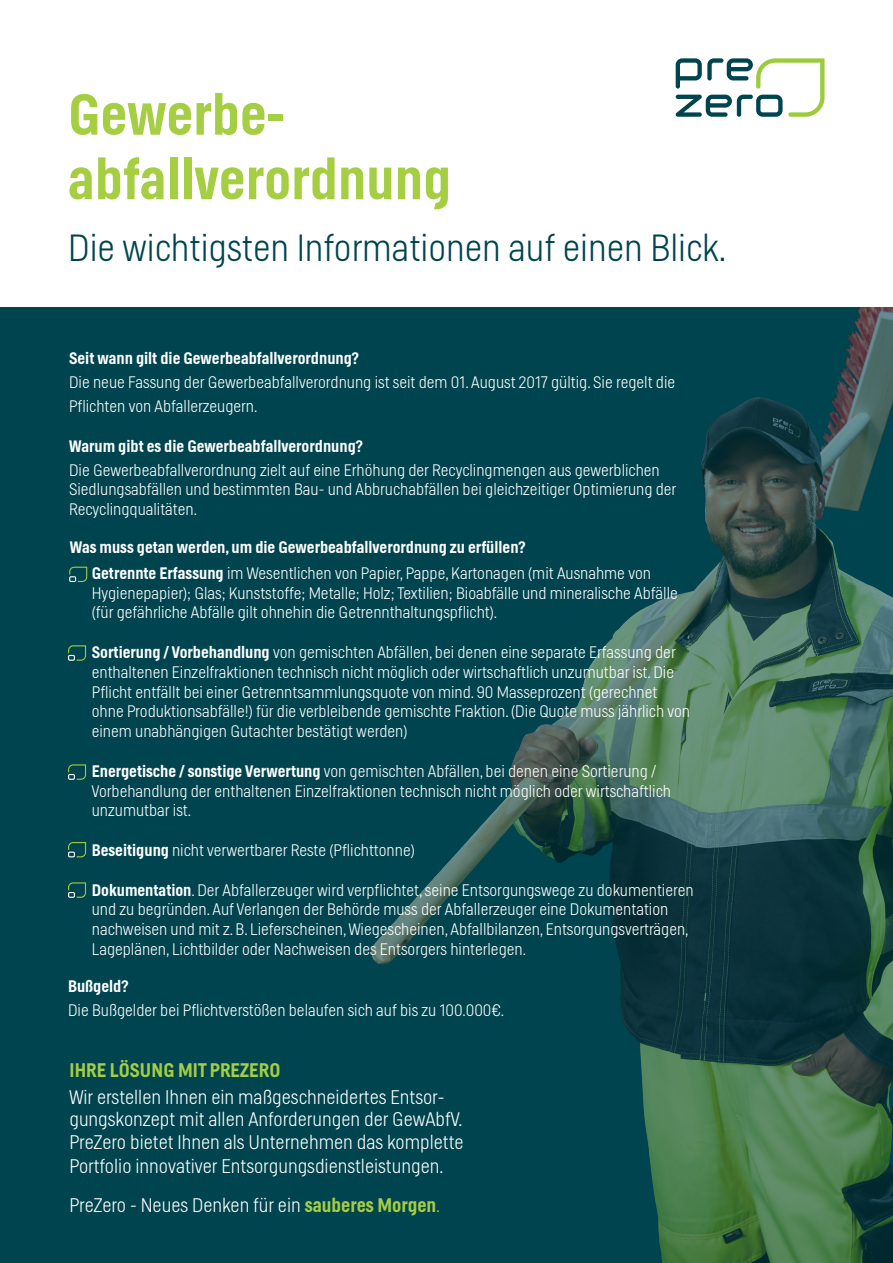
<style>
.page{position:relative;width:893px;height:1263px;background:#00444f}
.page>*{position:absolute;margin:0;border:0;box-sizing:border-box;transform-origin:0 0}
.t1{font:500 57px "Helsinki";color:#a5ce43}
.t2{font:100 37.5px "Helsinki";color:#00444f}
.t3{font:100 19.5px/23px "Helsinki";color:#fff}
.t4{font:500 19.5px "Helsinki";letter-spacing:.005em;color:#a5ce43}
.t5{font:100 16.5px/19.8px "Helsinki";color:#fff}
.t6{font:500 16.5px "Helsinki";color:#fff}
.s1{font-weight:500}
.s2{font-weight:500;color:#a5ce43}
.s3{color:#9ccb3b}
</style>
<div class="page">
<img style="left:351px;top:306px;width:542px;height:957px">
<div style="left:0;top:0;width:893px;height:306px;background:#fff"></div>
<svg style="left:676px;top:58px;width:148px;height:59px"></svg>
<svg style="left:69px;top:567px;width:18px;height:15px"></svg>
<svg style="left:68px;top:645px;width:18px;height:16px"></svg>
<svg style="left:68px;top:764px;width:18px;height:16px"></svg>
<svg style="left:68px;top:842px;width:18px;height:15px"></svg>
<svg style="left:68px;top:882px;width:18px;height:16px"></svg>
<p class="t1" style="left:68px;top:81px;width:218px">Gewerbe-</p>
<p class="t1" style="left:68px;top:146px;width:385px">abfallverordnung</p>
<p class="t2" style="left:68px;top:226px;width:660px">Die wichtigsten Informationen auf einen Blick.</p>
<p class="t6" style="left:69px;top:349px;width:291px">Seit wann gilt die Gewerbeabfallverordnung?</p>
<p class="t5" style="left:69px;top:372px;width:608px">Die neue Fassung der Gewerbeabfallverordnung ist seit dem 01. August 2017 gültig. Sie regelt die</p>
<p class="t5" style="left:69px;top:396px;width:190px">Pflichten von Abfallerzeugern.</p>
<p class="t6" style="left:69px;top:436px;width:295px">Warum gibt es die Gewerbeabfallverordnung?</p>
<p class="t5" style="left:69px;top:460px;width:592px">Die Gewerbeabfallverordnung zielt auf eine Erhöhung der Recyclingmengen aus gewerblichen</p>
<p class="t5" style="left:69px;top:479px;width:609px">Siedlungsabfällen und bestimmten Bau- und Abbruchabfällen bei gleichzeitiger Optimierung der</p>
<p class="t5" style="left:69px;top:499px;width:130px">Recyclingqualitäten.</p>
<p class="t6" style="left:70px;top:537px;width:457px">Was muss getan werden, um die Gewerbeabfallverordnung zu erfüllen?</p>
<p class="t5" style="left:92px;top:563px;width:561px"><span class="s1">Getrennte Erfassung</span> im Wesentlichen von Papier, Pappe, Kartonagen (mit Ausnahme von</p>
<p class="t5" style="left:92px;top:582px;width:587px">Hygienepapier); Glas; Kunststoffe; Metalle; Holz; Textilien; Bioabfälle und mineralische Abfälle (für gefährliche Abfälle gilt ohnehin die Getrennthaltungspflicht).</p>
<p class="t5" style="left:92px;top:642px;width:600px"><span class="s1">Sortierung / Vorbehandlung</span> von gemischten Abfällen, bei denen eine separate Erfassung der enthaltenen Einzelfraktionen technisch nicht möglich oder wirtschaftlich unzumutbar ist. Die Pflicht entfällt bei einer Getrenntsammlungsquote von mind. 90 Masseprozent (gerechnet ohne Produktionsabfälle!) für die verbleibende gemischte Fraktion. (Die Quote muss jährlich von einem unabhängigen Gutachter bestätigt werden)</p>
<p class="t5" style="left:92px;top:761px;width:581px"><span class="s1">Energetische / sonstige Verwertung</span> von gemischten Abfällen, bei denen eine Sortierung /<br>Vorbehandlung der enthaltenen Einzelfraktionen technisch nicht möglich oder wirtschaftlich unzumutbar ist.</p>
<p class="t5" style="left:92px;top:840px;width:324px"><span class="s1">Beseitigung</span> nicht verwertbarer Reste (Pflichttonne)</p>
<p class="t5" style="left:92px;top:879px;width:603px"><span class="s1">Dokumentation</span>. Der Abfallerzeuger wird verpflichtet, seine Entsorgungswege zu dokumentieren und zu begründen. Auf Verlangen der Behörde muss der Abfallerzeuger eine Dokumentation nachweisen und mit z. B. Lieferscheinen, Wiegescheinen, Abfallbilanzen, Entsorgungsverträgen, Lageplänen, Lichtbilder oder Nachweisen des Entsorgers hinterlegen.</p>
<p class="t6" style="left:68px;top:976px;width:62px">Bußgeld?</p>
<p class="t5" style="left:68px;top:1000px;width:438px">Die Bußgelder bei Pflichtverstößen belaufen sich auf bis zu 100.000€.</p>
<p class="t4" style="left:69px;top:1058px;width:212px">IHRE LÖSUNG MIT PREZERO</p>
<p class="t3" style="left:69px;top:1085px;width:396px">Wir erstellen Ihnen ein maßgeschneidertes Entsor&shy;gungskonzept mit allen Anforderungen der GewAbfV.<br>PreZero bietet Ihnen als Unternehmen das komplette Portfolio innovativer Entsorgungsdienstleistungen.</p>
<p class="t3" style="left:69px;top:1193px;width:372px">PreZero - Neues Denken für ein <span class="s2">sauberes Morgen</span><span class="s3">.</span></p>
</div>
